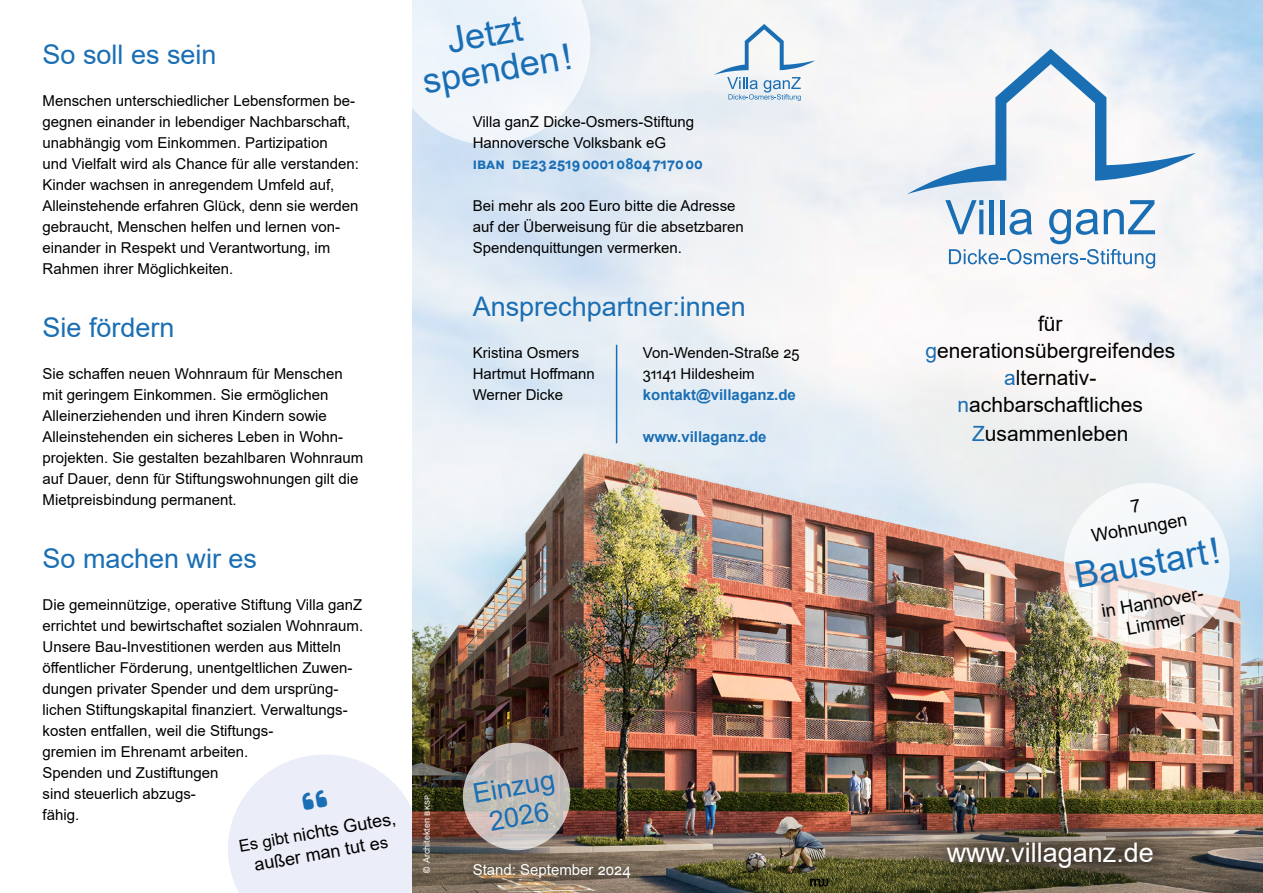
<style>
.page{position:relative;width:1263px;height:893px;background:#fff}
.page>*{position:absolute;margin:0;border:0;box-sizing:border-box;transform-origin:0 0}
.t1{font:36px/36px "Arial";color:#1a6eb4;text-align:center}
.t2{font:27px/30px "Arial";color:#1a6eb4;text-align:center}
.t3{font:27px "Arial";color:#fff}
.t4{font:21px/27.5px "Arial";color:#000;text-align:center}
.t5{font:18px/21.6px "Arial";color:#000;text-align:center}
.t6{font:15px/21px "Arial";color:#000}
.t7{font:700 15px "Arial";color:#1a6eb4}
.t8{font:15px "Arial";color:#fff}
.t9{font:9px "Arial";color:#fff}
.s1{font-size:16.5px}
.s2{font-family:"A Bee Zee"}
.s3{color:#1a6eb4}
</style>
<div class="page">
<img style="left:412px;top:0;width:851px;height:893px">
<svg style="left:907px;top:49px;width:289px;height:145px"></svg>
<svg style="left:945px;top:200px;width:210px;height:68px"></svg>
<svg style="left:714px;top:24px;width:101px;height:77px"></svg>
<svg style="left:1057px;top:476px;width:179px;height:179px"></svg>
<img style="left:458px;top:738px;width:117px;height:117px">
<svg style="left:412px;top:0;width:187px;height:153px"></svg>
<div style="left:909px;top:804px;width:282px;height:89px;background:#000;opacity:.75"></div>
<hr style="left:616px;top:345px;width:1px;height:98px;background:#1a6eb4">
<svg style="left:810px;top:879px;width:18px;height:7px"></svg>
<svg style="left:228px;top:754px;width:193px;height:139px;background:#e6e8ef"></svg>
<h2 class="t2" style="left:43px;top:39px;width:176px">So soll es sein</h2>
<p class="t6" style="left:43px;top:90px;width:318px">Menschen unterschiedlicher Lebensformen be&shy;gegnen einander in lebendiger Nachbarschaft, unabhängig vom Einkommen. Partizipation<br>und Vielfalt wird als Chance für alle verstanden:<br>Kinder wachsen in anregendem Umfeld auf, Alleinstehende erfahren Glück, denn sie werden gebraucht, Menschen helfen und lernen von&shy;einander in Respekt und Verantwortung, im Rahmen ihrer Möglichkeiten.</p>
<h2 class="t2" style="left:43px;top:312px;width:134px">Sie fördern</h2>
<p class="t6" style="left:43px;top:363px;width:322px">Sie schaffen neuen Wohnraum für Menschen mit geringem Einkommen. Sie ermöglichen Alleinerziehenden und ihren Kindern sowie Alleinstehenden ein sicheres Leben in Wohn&shy;projekten. Sie gestalten bezahlbaren Wohnraum auf Dauer, denn für Stiftungswohnungen gilt die Mietpreisbindung permanent.</p>
<h2 class="t2" style="left:43px;top:543px;width:216px">So machen wir es</h2>
<p class="t6" style="left:43px;top:594px;width:322px">Die gemeinnützige, operative Stiftung Villa ganZ errichtet und bewirtschaftet sozialen Wohnraum.<br>Unsere Bau-Investitionen werden aus Mitteln öffentlicher Förderung, unentgeltlichen Zuwen&shy;dungen privater Spender und dem ursprüng&shy;lichen Stiftungskapital finanziert. Verwaltungs&shy;kosten entfallen, weil die Stiftungs-<br>gremien im Ehrenamt arbeiten.<br>Spenden und Zustiftungen<br>sind steuerlich abzugs-<br>fähig.</p>
<p class="t5" style="left:237px;top:835px;width:161px;rotate:-10deg"><span class="s1">Es gibt n</span>ichts Gutes, außer man tut e<span class="s1">s</span></p>
<h1 class="t1" style="left:414px;top:28px;width:153px;rotate:-10deg">Jetzt spenden !</h1>
<p class="t6" style="left:473px;top:111px;width:223px">Villa ganZ Dicke-Osmers-Stiftung<br>Hannoversche Volksbank eG</p>
<p class="t7" style="left:473px;top:153px;width:232px">IBAN DE23 2519 0001 0804 7170 00</p>
<p class="t6" style="left:473px;top:195px;width:272px">Bei mehr als 200 Euro bitte die Adresse auf der Überweisung für die absetzbaren<br>Spendenquittungen vermerken.</p>
<h2 class="t2" style="left:473px;top:291px;width:275px">Ansprechpartner:innen</h2>
<p class="t6" style="left:473px;top:342px;width:124px">Kristina Osmers<br>Hartmut Hoffmann<br>Werner Dicke</p>
<p class="t6" style="left:643px;top:342px;width:158px">Von-Wenden-Straße 25<br>31141 Hildesheim</p>
<p class="t7" style="left:643px;top:384px;width:154px">kontakt@villaganz.de</p>
<p class="t7" style="left:643px;top:426px;width:125px">www.villaganz.de</p>
<p class="t9" style="left:421px;top:874px;width:80px;rotate:-90deg"><span class="s2">©</span> Architekten BKSP</p>
<h2 class="t2" style="left:470px;top:779px;width:84px;rotate:-10deg">Einzug<br>2026</h2>
<p class="t8" style="left:473px;top:859px;width:159px">Stand: September 2024</p>
<h3 class="t4" style="left:925px;top:310px;width:251px">für <span class="s3">g</span>enerationsübergreifendes <span class="s3">a</span>lternativ&shy;<span class="s3">n</span>achbarschaftliches<br><span class="s3">Z</span>usammenleben</h3>
<p class="t5" style="left:1086px;top:504px;width:98px;rotate:-10deg">7<br>Wohnungen</p>
<h1 class="t1" style="left:1072px;top:558px;width:149px;rotate:-10deg">Baustart !</h1>
<p class="t5" style="left:1100px;top:600px;width:108px;rotate:-10deg">in Hannover-<br>Limmer</p>
<h2 class="t3" style="left:947px;top:833px;width:209px">www.villaganz.de</h2>
</div>
